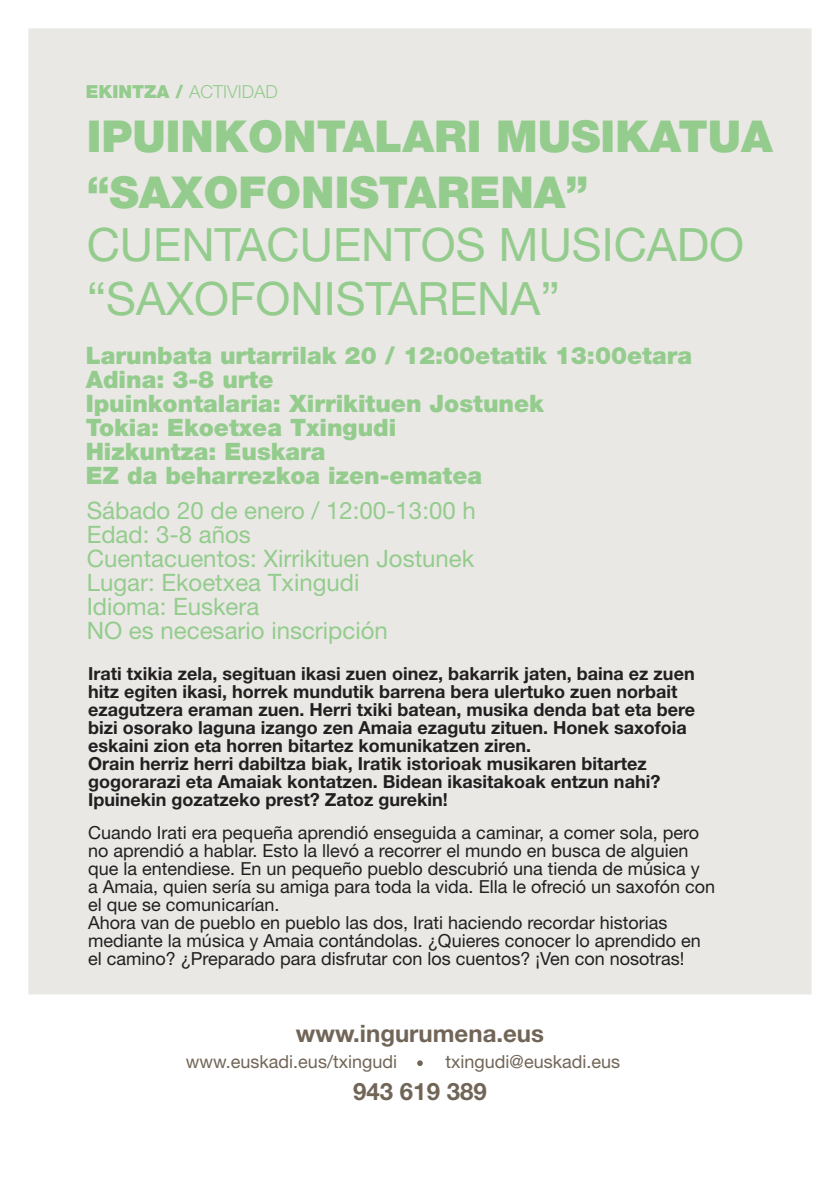
<style>
.page{position:relative;width:840px;height:1191px;background:#fff}
.page>*{position:absolute;margin:0;border:0;box-sizing:border-box;transform-origin:0 0}
.t1{font:46px/54px "Helvetica Neue LT Std";color:#94cc8d}
.t2{font:900 44px/56px "Helvetica Neue LT Std";color:#94cc8d}
.t3{font:900 24px/24px "Helvetica Neue LT Std";color:#94cc8d}
.t4{font:24px/24px "Helvetica Neue LT Std";color:#94cc8d}
.t5{font:700 24px "Helvetica Neue LT Std";color:#716557}
.t6{font:18px/18px "Helvetica Neue LT Std";color:#231f20}
.t7{font:700 18px/18px "Helvetica Neue LT Std";color:#231f20}
.t8{font:18px "Helvetica Neue LT Std";color:#716557}
.t9{font:300 18px "Helvetica Neue LT Std";color:#94cc8d}
.s1{font-weight:900}
</style>
<div class="page">
<div style="left:28px;top:28px;width:783px;height:966px;background:#e9e8e5"></div>
<svg style="left:417px;top:1060px;width:5px;height:6px"></svg>
<p class="t9" style="left:86px;top:80px;width:194px"><span class="s1">EKINTZA /</span> ACTIVIDAD</p>
<h2 class="t2" style="left:87px;top:108px;width:687px">IPUINKONTALARI MUSIKATUA “SAXOFONISTARENA”</h2>
<h1 class="t1" style="left:87px;top:217px;width:658px">CUENTACUENTOS MUSICADO “SAXOFONISTARENA”</h1>
<h3 class="t3" style="left:86px;top:343px;width:607px">Larunbata urtarrilak 20 / 12:00etatik 13:00etara<br>Adina: 3-8 urte<br>Ipuinkontalaria: Xirrikituen Jostunek<br>Tokia: Ekoetxea Txingudi<br>Hizkuntza: Euskara<br>EZ da beharrezkoa izen-ematea</h3>
<h3 class="t4" style="left:87px;top:498px;width:390px">Sábado 20 de enero / 12:00-13:00 h<br>Edad: 3-8 años<br>Cuentacuentos: Xirrikituen Jostunek<br>Lugar: Ekoetxea Txingudi<br>Idioma: Euskera<br>NO es necesario inscripción</h3>
<p class="t7" style="left:88px;top:663px;width:608px">Irati txikia zela, segituan ikasi zuen oinez, bakarrik jaten, baina ez zuen hitz egiten ikasi, horrek mundutik barrena bera ulertuko zuen norbait ezagutzera eraman zuen. Herri txiki batean, musika denda bat eta bere bizi osorako laguna izango zen Amaia ezagutu zituen. Honek saxofoia eskaini zion eta horren bitartez komunikatzen ziren.<br>Orain herriz herri dabiltza biak, Iratik istorioak musikaren bitartez gogorarazi eta Amaiak kontatzen. Bidean ikasitakoak entzun nahi?<br>Ipuinekin gozatzeko prest? Zatoz gurekin!</p>
<p class="t6" style="left:88px;top:823px;width:628px">Cuando Irati era pequeña aprendió enseguida a caminar, a comer sola, pero no aprendió a hablar. Esto la llevó a recorrer el mundo en busca de alguien que la entendiese. En un pequeño pueblo descubrió una tienda de música y<br>a Amaia, quien sería su amiga para toda la vida. Ella le ofreció un saxofón con el que se comunicarían.<br>Ahora van de pueblo en pueblo las dos, Irati haciendo recordar historias mediante la música y Amaia contándolas. ¿Quieres conocer lo aprendido en el camino? ¿Preparado para disfrutar con los cuentos? ¡Ven con nosotras!</p>
<h3 class="t5" style="left:296px;top:1018px;width:249px">www.ingurumena.eus</h3>
<h3 class="t5" style="left:353px;top:1076px;width:135px">943 619 389</h3>
<p class="t8" style="left:186px;top:1051px;width:212px">www.euskadi.eus/txingudi</p>
<p class="t8" style="left:445px;top:1051px;width:176px">txingudi@euskadi.eus</p>
</div>
